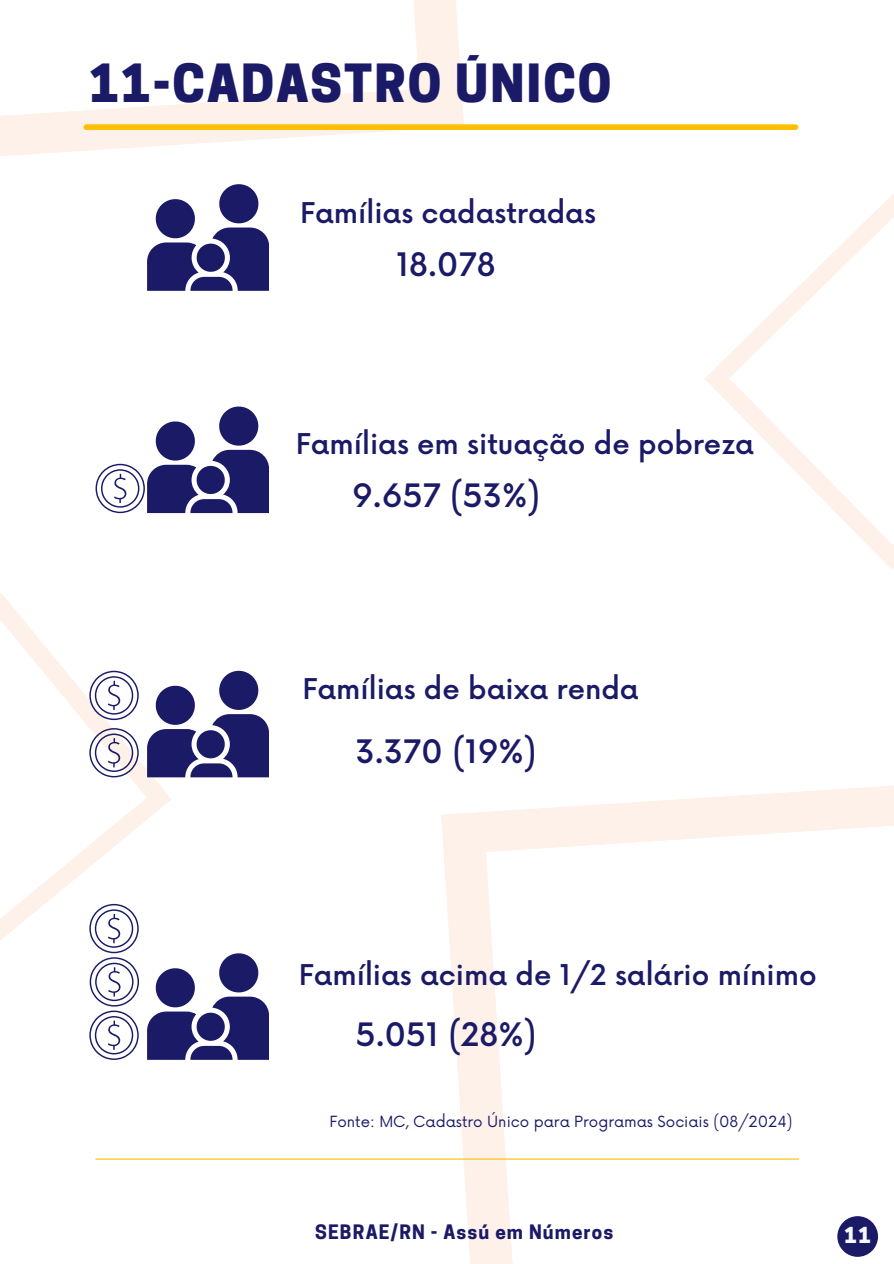
<style>
.page{position:relative;width:894px;height:1264px;background:#fff}
.page>*{position:absolute;margin:0;border:0;box-sizing:border-box;transform-origin:0 0}
.t1{font:800 49.35px "Cooper Hewitt";letter-spacing:.04em;color:#1b1a67}
.t2{font:500 31.5px "Now";color:#1b1a67}
.t3{font:500 27.9px "Now";color:#1b1a67}
.t4{font:800 20.7px "Cooper Hewitt";color:#f7f8fd}
.t5{font:700 18.75px "Cooper Hewitt";letter-spacing:.06em;color:#1b1a67}
.t6{font:15px "Now";color:#1b1a67}
</style>
<div class="page">
<svg style="left:0;top:593px;width:172px;height:226px"></svg>
<svg style="left:0;top:617px;width:147px;height:324px"></svg>
<svg style="left:705px;top:194px;width:188px;height:376px"></svg>
<svg style="left:728px;top:216px;width:165px;height:329px"></svg>
<svg style="left:441px;top:786px;width:452px;height:477px;fill:#fdf1ea"></svg>
<svg style="left:485px;top:816px;width:408px;height:447px"></svg>
<svg style="left:0;top:0;width:464px;height:156px;fill:#fdf1ea"></svg>
<svg style="left:0;top:0;width:419px;height:124px"></svg>
<div style="left:86px;top:124px;width:709px;height:6px;background:#ffbf00"></div>
<div style="left:837px;top:1216px;width:40px;height:40px;background:#1b1a67;border-radius:50%"></div>
<hr style="left:95px;top:1158px;width:703px;height:1px;background:#ffbf00">
<svg style="left:147px;top:184px;width:121px;height:107px"></svg>
<svg style="left:95px;top:406px;width:173px;height:107px"></svg>
<svg style="left:89px;top:728px;width:50px;height:49px"></svg>
<svg style="left:147px;top:671px;width:121px;height:106px"></svg>
<svg style="left:147px;top:953px;width:121px;height:106px"></svg>
<svg style="left:89px;top:670px;width:50px;height:50px"></svg>
<svg style="left:89px;top:903px;width:50px;height:156px"></svg>
<p class="t1" style="left:89px;top:65px;width:523px">11-CADASTRO ÚNICO</p>
<p class="t3" style="left:300px;top:198px;width:297px">Famílias cadastradas</p>
<p class="t2" style="left:396px;top:247px;width:100px">18.078</p>
<h2 class="t3" style="left:296px;top:429px;width:459px">Famílias em situação de pobreza</h2>
<h3 class="t2" style="left:352px;top:478px;width:189px">9.657 (53%)</h3>
<h2 class="t3" style="left:302px;top:673px;width:337px">Famílias de baixa renda</h2>
<h3 class="t2" style="left:355px;top:734px;width:182px">3.370 (19%)</h3>
<p class="t3" style="left:299px;top:959px;width:519px">Famílias acima de 1/2 salário mínimo</p>
<p class="t2" style="left:355px;top:1017px;width:182px">5.051 (28%)</p>
<p class="t6" style="left:329px;top:1113px;width:464px">Fonte: MC, Cadastro Único para Programas Sociais (08/2024)</p>
<p class="t5" style="left:315px;top:1225px;width:299px">SEBRAE/RN - Assú em Números</p>
<h1 class="t4" style="left:844px;top:1227px;width:28px">11</h1>
</div>
